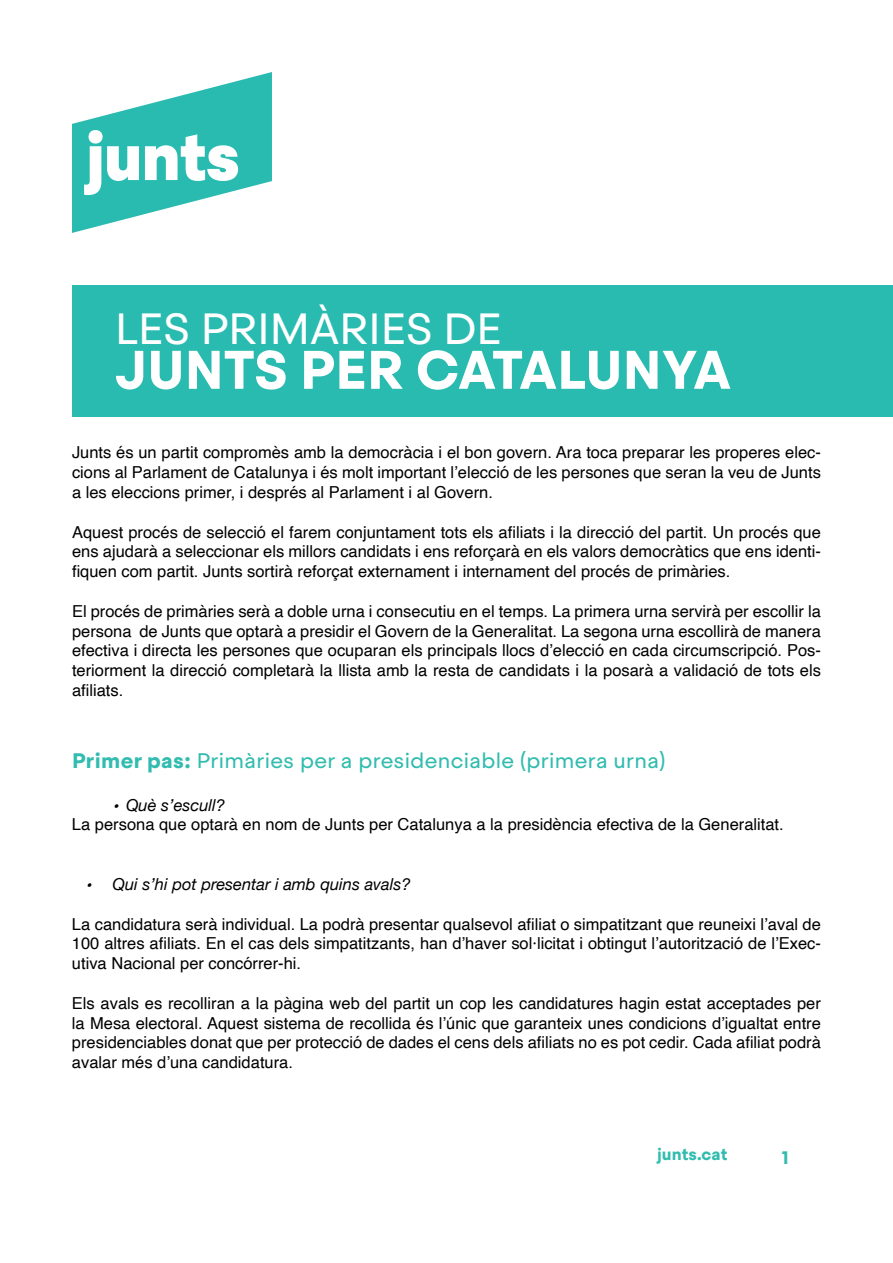
<style>
.page{position:relative;width:893px;height:1263px;background:#fff}
.page>*{position:absolute;margin:0;border:0;box-sizing:border-box;transform-origin:0 0}
.t1{font:700 54px "Steradian";color:#fff}
.t2{font:43.5px "Steradian";color:#fff}
.t3{font:21px "Steradian";letter-spacing:.015em;color:#31bcaf}
.t4{font:700 18px "Steradian";color:#31bcaf}
.t5{font:16.5px/19.8px "Helvetica";color:#000;text-align:justify}
.t6{font:italic 16.5px "Helvetica Neue";color:#000}
.t7{font:700 16.5px "Steradian";color:#31bcaf}
.s1{font-weight:700}
</style>
<div class="page">
<svg style="left:72px;top:72px;width:200px;height:161px"></svg>
<div style="left:72px;top:285px;width:821px;height:132px;background:#29bbb0"></div>
<h2 class="t2" style="left:115px;top:302px;width:388px">LES PRIMÀRIES DE</h2>
<h1 class="t1" style="left:115px;top:336px;width:617px">JUNTS PER CATALUNYA</h1>
<p class="t5" style="left:72px;top:443px;width:750px">Junts és un partit compromès amb la democràcia i el bon govern. Ara toca preparar les properes elec&shy;cions al Parlament de Catalunya i és molt important l’elecció de les persones que seran la veu de Junts a les eleccions primer, i després al Parlament i al Govern.</p>
<p class="t5" style="left:72px;top:522px;width:750px">Aquest procés de selecció el farem conjuntament tots els afiliats i la direcció del partit. Un procés que ens ajudarà a seleccionar els millors candidats i ens reforçarà en els valors democràtics que ens identi&shy;fiquen com partit. Junts sortirà reforçat externament i internament del procés de primàries.</p>
<p class="t5" style="left:72px;top:602px;width:750px">El procés de primàries serà a doble urna i consecutiu en el temps. La primera urna servirà per escollir la persona de Junts que optarà a presidir el Govern de la Generalitat. La segona urna escollirà de manera efectiva i directa les persones que ocuparan els principals llocs d’elecció en cada circumscripció. Pos&shy;teriorment la direcció completarà la llista amb la resta de candidats i la posarà a validació de tots els afiliats.</p>
<p class="t3" style="left:72px;top:748px;width:595px"><span class="s1">Primer pas:</span> Primàries per a presidenciable (primera urna)</p>
<p class="t6" style="left:112px;top:793px;width:114px"><span class="s1">•</span> Què s’escull?</p>
<p class="t5" style="left:72px;top:815px;width:713px">La persona que optarà en nom de Junts per Catalunya a la presidència efectiva de la Generalitat.</p>
<p class="t6" style="left:85px;top:872px;width:326px"><span class="s1">•</span> Qui s’hi pot presentar i amb quins avals?</p>
<p class="t5" style="left:72px;top:914px;width:750px">La candidatura serà individual. La podrà presentar qualsevol afiliat o simpatitzant que reuneixi l’aval de 100 altres afiliats. En el cas dels simpatitzants, han d’haver sol·licitat i obtingut l’autorització de l’Exec&shy;utiva Nacional per concórrer-hi.</p>
<p class="t5" style="left:72px;top:993px;width:750px">Els avals es recolliran a la pàgina web del partit un cop les candidatures hagin estat acceptades per la Mesa electoral. Aquest sistema de recollida és l’únic que garanteix unes condicions d’igualtat entre presidenciables donat que per protecció de dades el cens dels afiliats no es pot cedir. Cada afiliat podrà avalar més d’una candidatura.</p>
<p class="t7" style="left:657px;top:1144px;width:72px">junts.cat</p>
<p class="t4" style="left:782px;top:1146px;width:8px">1</p>
</div>
